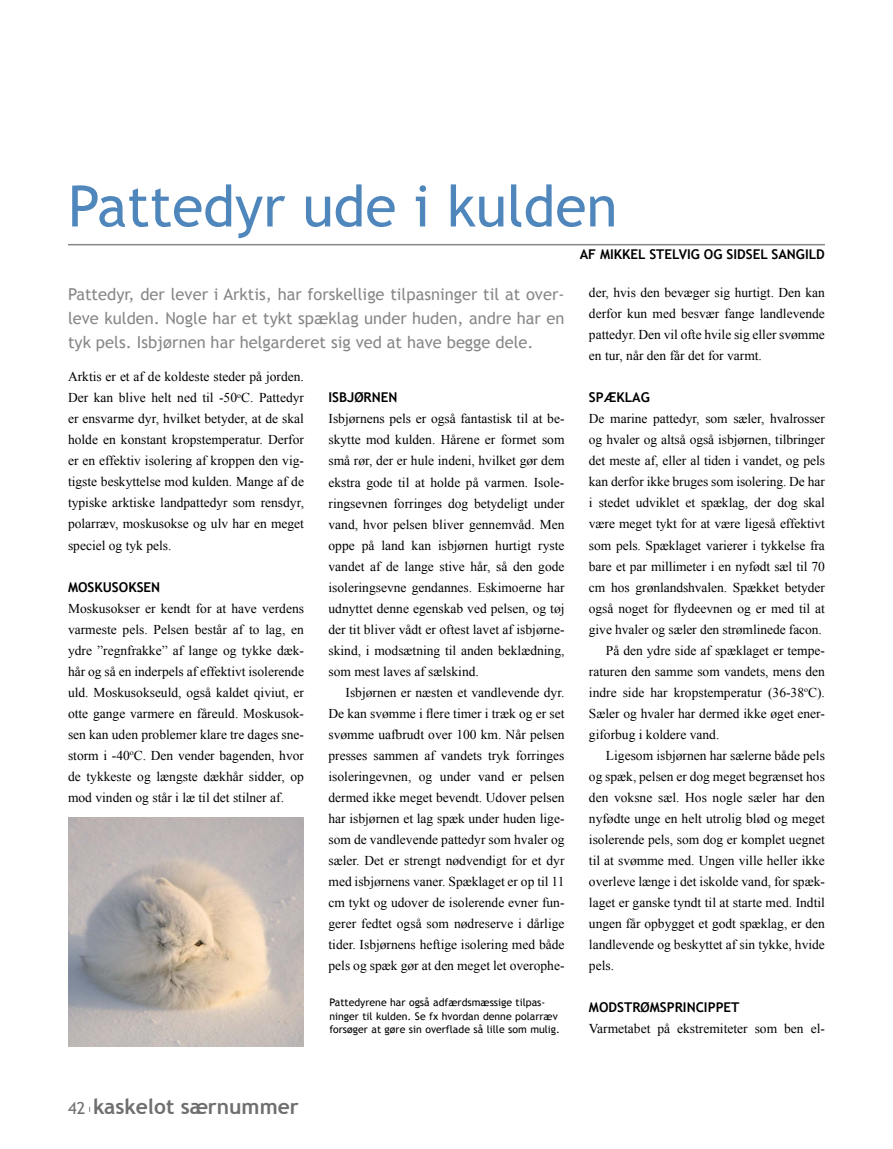
<style>
.page{position:relative;width:893px;height:1149px;background:#fff}
.page>*{position:absolute;margin:0;border:0;box-sizing:border-box;transform-origin:0 0}
.t1{font:57px "Trebuchet MS";color:#4f86bb}
.t2{font:700 21px "Trebuchet MS";color:#706f6f}
.t3{font:16.5px/24px "Trebuchet MS";color:#878787;text-align:justify}
.t4{font:16.5px "Trebuchet MS";color:#706f6f}
.t5{font:13.5px/21px "Times New Roman";color:#000;text-align:justify}
.t6{font:700 13.5px "Trebuchet MS";color:#000}
.t7{font:10.5px/13.5px "Trebuchet MS";color:#000}
.t8{font:6.15px "Trebuchet MS";color:#000}
.s1{font-family:"Trebuchet MS";font-weight:700}
</style>
<div class="page">
<hr style="left:68px;top:244px;width:757px;height:1px;background:#878787">
<img style="left:68px;top:817px;width:235px;height:229px">
<p class="t1" style="left:68px;top:173px;width:551px">Pattedyr ude i kulden</p>
<p class="t3" style="left:68px;top:282px;width:498px">Pattedyr, der lever i Arktis, har forskellige tilpasninger til at over&shy;leve kulden. Nogle har et tykt spæklag under huden, andre har en tyk pels. Isbjørnen har helgarderet sig ved at have begge dele.</p>
<p class="t5" style="left:68px;top:366px;width:238px">Arktis er et af de koldeste steder på jorden.<br>Der kan blive helt ned til -50<sup>o</sup>C. Pattedyr er ensvarme dyr, hvilket betyder, at de skal holde en konstant kropstemperatur. Derfor er en effektiv isolering af kroppen den vig&shy;tigste beskyttelse mod kulden. Mange af de typiske arktiske landpattedyr som rensdyr, polarræv, moskusokse og ulv har en meget speciel og tyk pels.</p>
<p class="t5" style="left:68px;top:576px;width:238px;text-align:left"><span class="s1">MOSKUSOKSEN<br></span>Moskusokser er kendt for at have verdens varmeste pels. Pelsen består af to lag, en ydre ”regnfrakke” af lange og tykke dæk&shy;hår og så en inderpels af effektivt isolerende uld. Moskusokseuld, også kaldet qiviut, er otte gange varmere en fåreuld. Moskusok&shy;sen kan uden problemer klare tre dages sne&shy;storm i -40<sup>o</sup>C. Den vender bagenden, hvor de tykkeste og længste dækhår sidder, op mod vinden og står i læ til det stilner af.</p>
<p class="t6" style="left:328px;top:389px;width:71px">ISBJØRNEN</p>
<p class="t5" style="left:328px;top:408px;width:238px">Isbjørnens pels er også fantastisk til at be-</p>
<p class="t5" style="left:328px;top:429px;width:238px">skytte mod kulden. Hårene er formet som</p>
<p class="t5" style="left:328px;top:450px;width:237px">små rør, der er hule indeni, hvilket gør dem</p>
<p class="t5" style="left:328px;top:471px;width:237px">ekstra gode til at holde på varmen. Isole-</p>
<p class="t5" style="left:328px;top:492px;width:237px">ringsevnen forringes dog betydeligt under</p>
<p class="t5" style="left:328px;top:513px;width:238px">vand, hvor pelsen bliver gennemvåd. Men</p>
<p class="t5" style="left:328px;top:534px;width:238px">oppe på land kan isbjørnen hurtigt ryste</p>
<p class="t5" style="left:328px;top:555px;width:237px">vandet af de lange stive hår, så den gode</p>
<p class="t5" style="left:328px;top:576px;width:237px">isoleringsevne gendannes. Eskimoerne har</p>
<p class="t5" style="left:328px;top:597px;width:237px">udnyttet denne egenskab ved pelsen, og tøj</p>
<p class="t5" style="left:328px;top:618px;width:237px">der tit bliver vådt er oftest lavet af isbjørne-</p>
<p class="t5" style="left:328px;top:639px;width:237px">skind, i modsætning til anden beklædning,</p>
<p class="t5" style="left:328px;top:660px;width:152px">som mest laves af sælskind.</p>
<p class="t5" style="left:345px;top:681px;width:220px">Isbjørnen er næsten et vandlevende dyr.</p>
<p class="t5" style="left:328px;top:702px;width:237px">De kan svømme i flere timer i træk og er set</p>
<p class="t5" style="left:328px;top:723px;width:237px">svømme uafbrudt over 100 km. Når pelsen</p>
<p class="t5" style="left:328px;top:744px;width:237px">presses sammen af vandets tryk forringes</p>
<p class="t5" style="left:328px;top:765px;width:237px">isoleringevnen, og under vand er pelsen</p>
<p class="t5" style="left:328px;top:786px;width:237px">dermed ikke meget bevendt. Udover pelsen</p>
<p class="t5" style="left:328px;top:807px;width:237px">har isbjørnen et lag spæk under huden lige-</p>
<p class="t5" style="left:328px;top:828px;width:237px">som de vandlevende pattedyr som hvaler og</p>
<p class="t5" style="left:328px;top:849px;width:238px">sæler. Det er strengt nødvendigt for et dyr</p>
<p class="t5" style="left:328px;top:870px;width:237px">med isbjørnens vaner. Spæklaget er op til 11</p>
<p class="t5" style="left:328px;top:891px;width:238px">cm tykt og udover de isolerende evner fun-</p>
<p class="t5" style="left:328px;top:912px;width:237px">gerer fedtet også som nødreserve i dårlige</p>
<p class="t5" style="left:328px;top:933px;width:237px">tider. Isbjørnens heftige isolering med både</p>
<p class="t5" style="left:328px;top:954px;width:237px">pels og spæk gør at den meget let overophe-</p>
<p class="t7" style="left:329px;top:995px;width:232px">Pattedyrene har også adfærdsmæssige tilpas&shy;ninger til kulden. Se fx hvordan denne polarræv forsøger at gøre sin overflade så lille som mulig.</p>
<p class="t6" style="left:580px;top:246px;width:247px">AF MIKKEL STELVIG OG SIDSEL SANGILD</p>
<p class="t5" style="left:589px;top:282px;width:238px">der, hvis den bevæger sig hurtigt. Den kan derfor kun med besvær fange landlevende pattedyr. Den vil ofte hvile sig eller svømme en tur, når den får det for varmt.</p>
<p class="t6" style="left:589px;top:389px;width:62px">SPÆKLAG</p>
<p class="t5" style="left:589px;top:408px;width:238px">De marine pattedyr, som sæler, hvalrosser</p>
<p class="t5" style="left:589px;top:429px;width:237px">og hvaler og altså også isbjørnen, tilbringer</p>
<p class="t5" style="left:589px;top:450px;width:238px">det meste af, eller al tiden i vandet, og pels</p>
<p class="t5" style="left:589px;top:471px;width:237px">kan derfor ikke bruges som isolering. De har</p>
<p class="t5" style="left:589px;top:492px;width:238px">i stedet udviklet et spæklag, der dog skal</p>
<p class="t5" style="left:589px;top:513px;width:238px">være meget tykt for at være ligeså effektivt</p>
<p class="t5" style="left:589px;top:534px;width:237px">som pels. Spæklaget varierer i tykkelse fra</p>
<p class="t5" style="left:589px;top:555px;width:238px">bare et par millimeter i en nyfødt sæl til 70</p>
<p class="t5" style="left:589px;top:576px;width:237px">cm hos grønlandshvalen. Spækket betyder</p>
<p class="t5" style="left:589px;top:597px;width:238px">også noget for flydeevnen og er med til at</p>
<p class="t5" style="left:589px;top:618px;width:234px">give hvaler og sæler den strømlinede facon.</p>
<p class="t5" style="left:606px;top:639px;width:220px">På den ydre side af spæklaget er tempe-</p>
<p class="t5" style="left:589px;top:660px;width:238px">raturen den samme som vandets, mens den</p>
<p class="t5" style="left:589px;top:681px;width:237px">indre side har kropstemperatur (36-38<sup>o</sup>C).</p>
<p class="t5" style="left:589px;top:702px;width:237px">Sæler og hvaler har dermed ikke øget ener-</p>
<p class="t5" style="left:589px;top:723px;width:132px">giforbug i koldere vand.</p>
<p class="t5" style="left:606px;top:744px;width:220px">Ligesom isbjørnen har sælerne både pels</p>
<p class="t5" style="left:589px;top:765px;width:237px">og spæk, pelsen er dog meget begrænset hos</p>
<p class="t5" style="left:589px;top:786px;width:237px">den voksne sæl. Hos nogle sæler har den</p>
<p class="t5" style="left:589px;top:807px;width:237px">nyfødte unge en helt utrolig blød og meget</p>
<p class="t5" style="left:589px;top:828px;width:237px">isolerende pels, som dog er komplet uegnet</p>
<p class="t5" style="left:589px;top:849px;width:237px">til at svømme med. Ungen ville heller ikke</p>
<p class="t5" style="left:589px;top:870px;width:237px">overleve længe i det iskolde vand, for spæk-</p>
<p class="t5" style="left:589px;top:891px;width:237px">laget er ganske tyndt til at starte med. Indtil</p>
<p class="t5" style="left:589px;top:912px;width:237px">ungen får opbygget et godt spæklag, er den</p>
<p class="t5" style="left:589px;top:933px;width:238px">landlevende og beskyttet af sin tykke, hvide</p>
<p class="t5" style="left:589px;top:954px;width:27px">pels.</p>
<p class="t5" style="left:589px;top:996px;width:237px"><span class="s1">MODSTRØMSPRINCIPPET<br></span>Varmetabet på ekstremiteter som ben el-</p>
<p class="t4" style="left:68px;top:1098px;width:19px">42</p>
<p class="t8" style="left:88px;top:1104px;width:5px">|</p>
<p class="t2" style="left:93px;top:1093px;width:207px">KASKELOT SÆRNUMMER</p>
</div>
